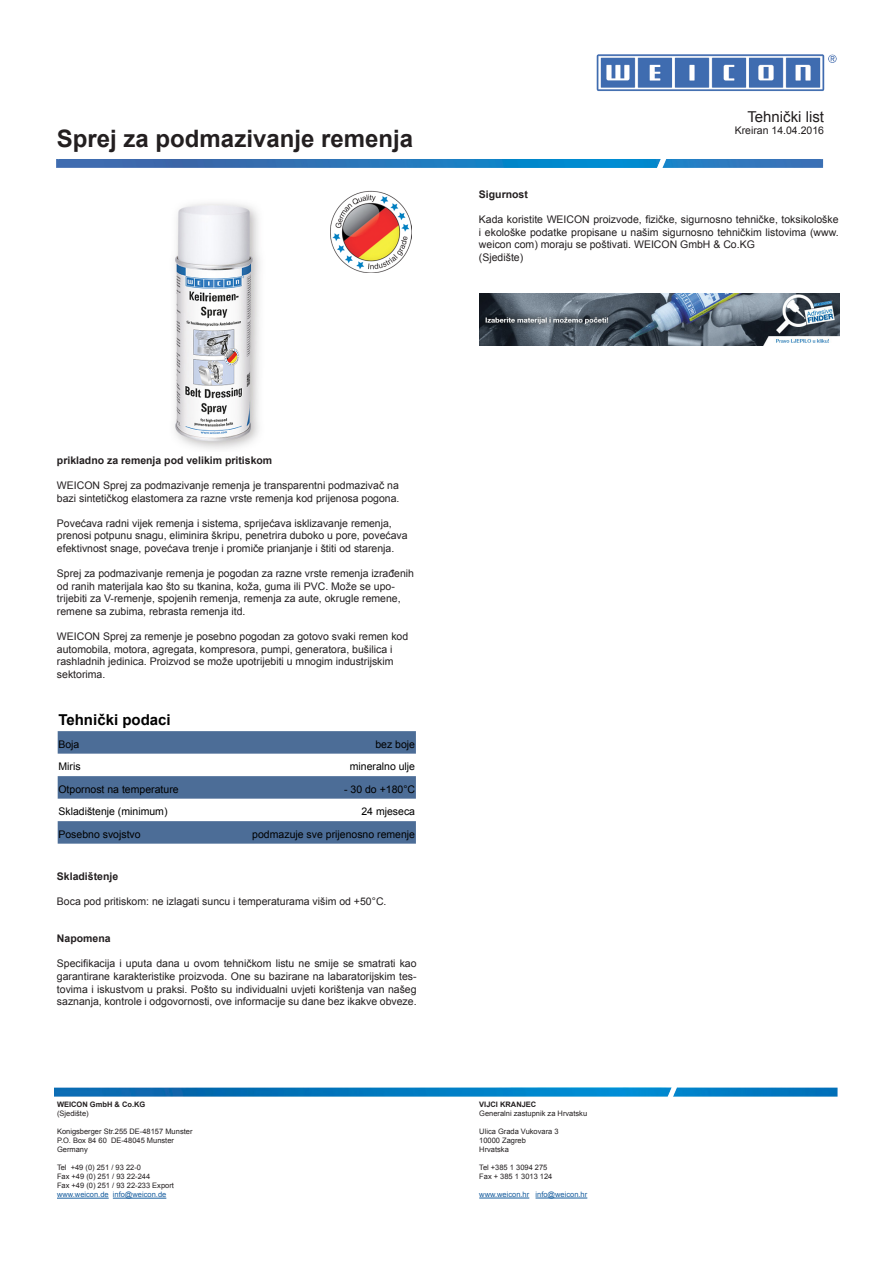
<style>
.page{position:relative;width:893px;height:1263px;background:#fff}
.page>*{position:absolute;margin:0;border:0;box-sizing:border-box;transform-origin:0 0}
.t1{font:700 24px "Arial";color:#231f20}
.t2{font:700 15px "Arial";color:#000}
.t3{font:15px "Arial";color:#231f20}
.t4{font:10.5px/12.6px "Arial";color:#231f20}
.t5{font:10.5px "Arial";color:#000}
.t6{font:700 10.5px "Arial";color:#231f20}
.t7{font:7.5px "Arial";color:#231f20}
.t8{font:7.5px "Arial";color:#175d9e}
.t9{font:700 7.5px "Arial";color:#231f20}
</style>
<div class="page">
<img style="left:57px;top:54px;width:779px;height:113px">
<img style="left:54px;top:1087px;width:784px;height:10px">
<img style="left:174px;top:203px;width:157px;height:246px">
<svg style="left:58px;top:731px;width:358px;height:113px"></svg>
<hr style="left:57px;top:1198px;width:52px;height:1px;background:#175d9e">
<hr style="left:113px;top:1198px;width:53px;height:1px;background:#175d9e">
<hr style="left:479px;top:1198px;width:50px;height:1px;background:#175d9e">
<hr style="left:535px;top:1198px;width:52px;height:1px;background:#175d9e">
<img style="left:331px;top:190px;width:80px;height:82px">
<img style="left:480px;top:294px;width:359px;height:52px">
<p class="t1" style="left:57px;top:121px;width:358px">Sprej za podmazivanje remenja</p>
<p class="t3" style="left:747px;top:106px;width:78px">Tehnički list</p>
<p class="t4" style="left:735px;top:124px;width:91px">Kreiran 14.04.2016</p>
<p class="t6" style="left:479px;top:187px;width:51px">Sigurnost</p>
<p class="t4" style="left:479px;top:213px;width:361px;text-align:justify">Kada koristite WEICON proizvode, fizičke, sigurnosno tehničke, toksikološke i ekološke podatke propisane u našim sigurnosno tehničkim listovima (www. weicon com) moraju se poštivati. WEICON GmbH &amp; Co.KG</p>
<p class="t4" style="left:479px;top:251px;width:46px">(Sjedište)</p>
<p class="t6" style="left:57px;top:453px;width:217px">prikladno za remenja pod velikim pritiskom</p>
<p class="t4" style="left:57px;top:479px;width:344px">WEICON Sprej za podmazivanje remenja je transparentni podmazivač na bazi sintetičkog elastomera za razne vrste remenja kod prijenosa pogona.</p>
<p class="t4" style="left:57px;top:517px;width:352px">Povećava radni vijek remenja i sistema, sprijećava isklizavanje remenja, prenosi potpunu snagu, eliminira škripu, penetrira duboko u pore, povećava efektivnost snage, povećava trenje i promiče prianjanje i štiti od starenja.</p>
<p class="t4" style="left:57px;top:567px;width:359px">Sprej za podmazivanje remenja je pogodan za razne vrste remenja izrađenih od ranih materijala kao što su tkanina, koža, guma ili PVC. Može se upo&shy;trijebiti za V-remenje, spojenih remenja, remenja za aute, okrugle remene, remene sa zubima, rebrasta remenja itd.</p>
<p class="t4" style="left:57px;top:630px;width:353px">WEICON Sprej za remenje je posebno pogodan za gotovo svaki remen kod automobila, motora, agregata, kompresora, pumpi, generatora, bušilica i rashladnih jedinica. Proizvod se može upotrijebiti u mnogim industrijskim sektorima.</p>
<p class="t2" style="left:58px;top:709px;width:114px">Tehnički podaci</p>
<p class="t5" style="left:58px;top:737px;width:23px">Boja</p>
<p class="t5" style="left:375px;top:737px;width:41px">bez boje</p>
<p class="t5" style="left:58px;top:759px;width:24px">Miris</p>
<p class="t5" style="left:350px;top:759px;width:67px">mineralno ulje</p>
<p class="t5" style="left:58px;top:782px;width:122px">Otpornost na temperature</p>
<p class="t5" style="left:344px;top:782px;width:73px">- 30 do +180°C</p>
<p class="t5" style="left:58px;top:804px;width:111px">Skladištenje (minimum)</p>
<p class="t5" style="left:361px;top:804px;width:55px">24 mjeseca</p>
<p class="t5" style="left:58px;top:827px;width:84px">Posebno svojstvo</p>
<p class="t5" style="left:252px;top:827px;width:164px">podmazuje sve prijenosno remenje</p>
<p class="t6" style="left:57px;top:869px;width:63px">Skladištenje</p>
<p class="t4" style="left:57px;top:895px;width:331px">Boca pod pritiskom: ne izlagati suncu i temperaturama višim od +50°C.</p>
<p class="t6" style="left:57px;top:931px;width:55px">Napomena</p>
<p class="t4" style="left:57px;top:957px;width:361px;text-align:justify">Specifikacija i uputa dana u ovom tehničkom listu ne smije se smatrati kao garantirane karakteristike proizvoda. One su bazirane na labaratorijskim tes&shy;tovima i iskustvom u praksi. Pošto su individualni uvjeti korištenja van našeg saznanja, kontrole i odgovornosti, ove informacije su dane bez ikakve obveze.</p>
<p class="t9" style="left:57px;top:1099px;width:90px">WEICON GmbH &amp; Co.KG</p>
<p class="t7" style="left:57px;top:1108px;width:33px">(Sjedište)</p>
<p class="t7" style="left:57px;top:1126px;width:137px">Konigsberger Str.255 DE-48157 Munster</p>
<p class="t7" style="left:57px;top:1135px;width:119px">P.O. Box 84 60 DE-48045 Munster</p>
<p class="t7" style="left:57px;top:1144px;width:32px">Germany</p>
<p class="t7" style="left:57px;top:1162px;width:86px">Tel +49 (0) 251 / 93 22-0</p>
<p class="t7" style="left:57px;top:1171px;width:95px">Fax +49 (0) 251 / 93 22-244</p>
<p class="t7" style="left:57px;top:1180px;width:118px">Fax +49 (0) 251 / 93 22-233 Export</p>
<p class="t8" style="left:57px;top:1189px;width:111px">www.weicon.de info@weicon.de</p>
<p class="t9" style="left:479px;top:1099px;width:59px">VIJCI KRANJEC</p>
<p class="t7" style="left:479px;top:1108px;width:109px">Generalni zastupnik za Hrvatsku</p>
<p class="t7" style="left:479px;top:1126px;width:81px">Ulica Grada Vukovara 3</p>
<p class="t7" style="left:479px;top:1135px;width:48px">10000 Zagreb</p>
<p class="t7" style="left:479px;top:1144px;width:31px">Hrvatska</p>
<p class="t7" style="left:479px;top:1162px;width:70px">Tel +385 1 3094 275</p>
<p class="t7" style="left:479px;top:1171px;width:75px">Fax + 385 1 3013 124</p>
<p class="t8" style="left:479px;top:1189px;width:110px">www.weicon.hr info@weicon.hr</p>
</div>
